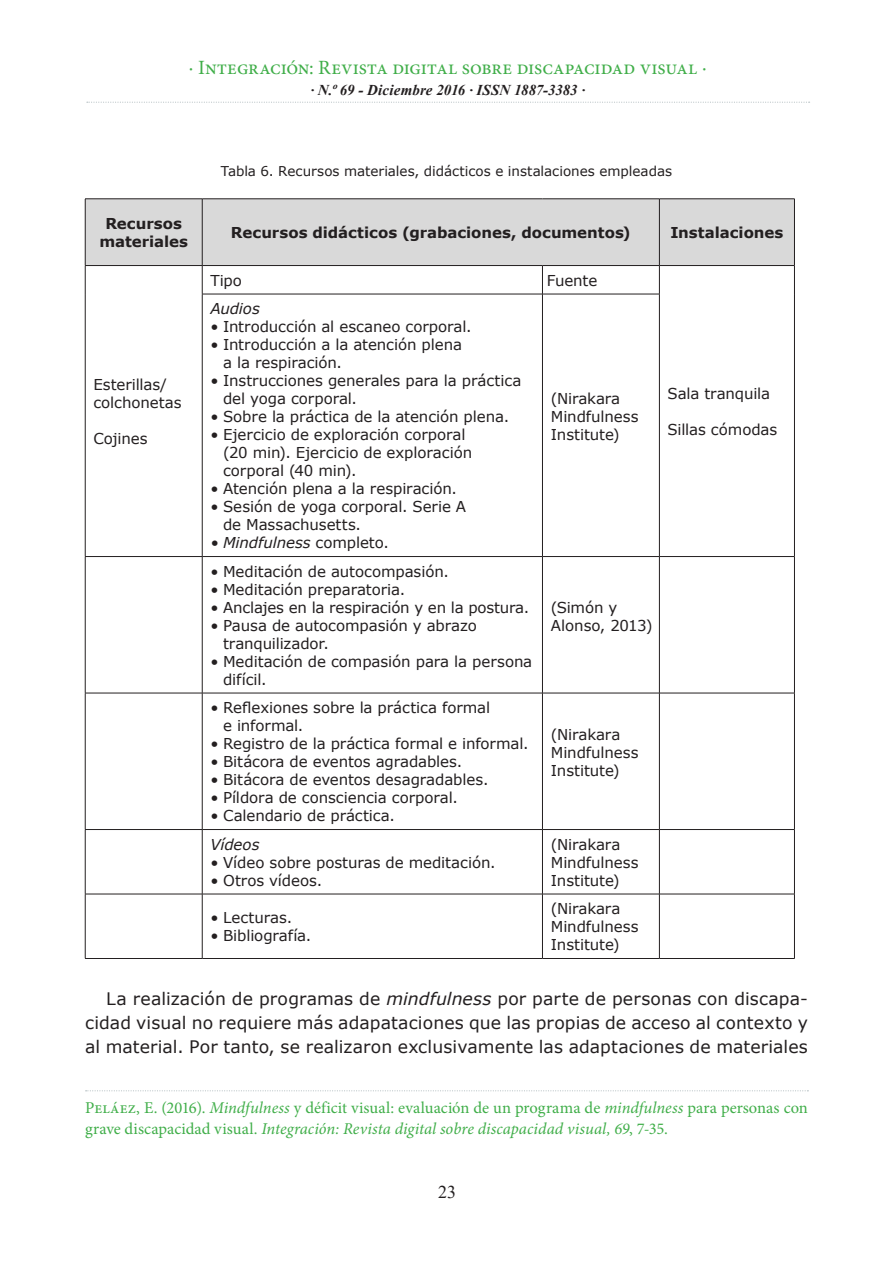
<style>
.page{position:relative;width:893px;height:1263px;background:#fff}
.page>*{position:absolute;margin:0;border:0;box-sizing:border-box;transform-origin:0 0}
.t1{font:20.25px "Minion Pro";letter-spacing:-.01em;color:#40ae49}
.t2{font:18px "Times New Roman";color:#231f20}
.t3{font:17.25px/24px "Verdana";letter-spacing:.005em;color:#231f20;text-align:justify}
.t4{font:16.5px/21px "Minion Pro";letter-spacing:.005em;color:#40ae49}
.Texto_celda_normal{font:15px/18px "Verdana";letter-spacing:-.005em;color:#231f20}
.Texto_celda_encabeza{font:700 15px/18px "Verdana";letter-spacing:-.005em;color:#231f20;text-align:center}
.t5{font:italic 700 15px "Times New Roman";letter-spacing:.005em;color:#231f20}
.Texto_celda_normal-2{font:italic 15px "Verdana";letter-spacing:-.01em;color:#231f20}
.t6{font:13.5px "Verdana";letter-spacing:-.005em;color:#231f20}
.s1{font-style:normal}
.s2{font-style:italic}
</style>
<div class="page">
<svg style="left:87px;top:102px;width:723px;height:1px"></svg>
<div style="left:86px;top:200px;width:708px;height:65px;background:#d9d9d9"></div>
<hr style="left:85px;top:199px;width:117px;height:1px;background:#231f20">
<hr style="left:85px;top:199px;width:1px;height:66px;background:#231f20">
<hr style="left:202px;top:199px;width:340px;height:1px;background:#231f20">
<hr style="left:202px;top:199px;width:1px;height:66px;background:#231f20">
<hr style="left:542px;top:199px;width:117px;height:1px;background:#231f20">
<hr style="left:659px;top:199px;width:136px;height:1px;background:#231f20">
<hr style="left:659px;top:199px;width:1px;height:66px;background:#231f20">
<hr style="left:794px;top:199px;width:1px;height:66px;background:#231f20">
<hr style="left:85px;top:265px;width:117px;height:1px;background:#231f20">
<svg style="left:85px;top:266px;width:1px;height:28px"></svg>
<hr style="left:202px;top:265px;width:340px;height:1px;background:#231f20">
<svg style="left:202px;top:266px;width:1px;height:28px"></svg>
<hr style="left:542px;top:265px;width:117px;height:1px;background:#231f20">
<svg style="left:542px;top:266px;width:1px;height:28px"></svg>
<hr style="left:659px;top:265px;width:136px;height:1px;background:#231f20">
<svg style="left:659px;top:266px;width:1px;height:28px"></svg>
<svg style="left:794px;top:266px;width:1px;height:28px"></svg>
<hr style="left:85px;top:294px;width:1px;height:262px;background:#231f20">
<hr style="left:202px;top:294px;width:340px;height:1px;background:#231f20">
<hr style="left:202px;top:294px;width:1px;height:262px;background:#231f20">
<hr style="left:542px;top:294px;width:118px;height:1px;background:#231f20">
<hr style="left:542px;top:294px;width:1px;height:262px;background:#231f20">
<hr style="left:659px;top:294px;width:1px;height:262px;background:#231f20">
<hr style="left:794px;top:294px;width:1px;height:262px;background:#231f20">
<hr style="left:85px;top:556px;width:117px;height:1px;background:#231f20">
<hr style="left:85px;top:557px;width:1px;height:136px;background:#231f20">
<hr style="left:202px;top:556px;width:340px;height:1px;background:#231f20">
<hr style="left:202px;top:557px;width:1px;height:136px;background:#231f20">
<hr style="left:542px;top:556px;width:117px;height:1px;background:#231f20">
<hr style="left:542px;top:557px;width:1px;height:136px;background:#231f20">
<hr style="left:659px;top:556px;width:136px;height:1px;background:#231f20">
<hr style="left:659px;top:557px;width:1px;height:136px;background:#231f20">
<hr style="left:794px;top:557px;width:1px;height:136px;background:#231f20">
<hr style="left:85px;top:693px;width:117px;height:1px;background:#231f20">
<hr style="left:85px;top:693px;width:1px;height:136px;background:#231f20">
<hr style="left:202px;top:693px;width:340px;height:1px;background:#231f20">
<hr style="left:202px;top:693px;width:1px;height:136px;background:#231f20">
<hr style="left:542px;top:693px;width:117px;height:1px;background:#231f20">
<hr style="left:542px;top:693px;width:1px;height:136px;background:#231f20">
<hr style="left:659px;top:693px;width:136px;height:1px;background:#231f20">
<hr style="left:659px;top:693px;width:1px;height:136px;background:#231f20">
<hr style="left:794px;top:693px;width:1px;height:136px;background:#231f20">
<hr style="left:85px;top:829px;width:117px;height:1px;background:#231f20">
<hr style="left:85px;top:830px;width:1px;height:64px;background:#231f20">
<hr style="left:202px;top:829px;width:340px;height:1px;background:#231f20">
<hr style="left:202px;top:830px;width:1px;height:64px;background:#231f20">
<hr style="left:542px;top:829px;width:117px;height:1px;background:#231f20">
<hr style="left:542px;top:830px;width:1px;height:64px;background:#231f20">
<hr style="left:659px;top:829px;width:136px;height:1px;background:#231f20">
<hr style="left:659px;top:830px;width:1px;height:64px;background:#231f20">
<hr style="left:794px;top:830px;width:1px;height:64px;background:#231f20">
<hr style="left:85px;top:894px;width:117px;height:1px;background:#231f20">
<hr style="left:85px;top:894px;width:1px;height:64px;background:#231f20">
<hr style="left:202px;top:894px;width:340px;height:1px;background:#231f20">
<hr style="left:202px;top:894px;width:1px;height:64px;background:#231f20">
<hr style="left:542px;top:894px;width:117px;height:1px;background:#231f20">
<hr style="left:542px;top:894px;width:1px;height:64px;background:#231f20">
<hr style="left:659px;top:894px;width:136px;height:1px;background:#231f20">
<hr style="left:659px;top:894px;width:1px;height:64px;background:#231f20">
<hr style="left:794px;top:894px;width:1px;height:64px;background:#231f20">
<hr style="left:85px;top:958px;width:117px;height:1px;background:#231f20">
<hr style="left:202px;top:958px;width:340px;height:1px;background:#231f20">
<hr style="left:542px;top:958px;width:117px;height:1px;background:#231f20">
<hr style="left:659px;top:958px;width:136px;height:1px;background:#231f20">
<svg style="left:86px;top:1090px;width:722px;height:1px"></svg>
<h1 class="t1" style="left:189px;top:54px;width:519px">· Integración: Revista digital sobre discapacidad visual ·</h1>
<p class="t5" style="left:310px;top:80px;width:276px">· N.º 69 - Diciembre 2016 · ISSN 1887-3383 ·</p>
<p class="t6" style="left:221px;top:161px;width:453px">Tabla 6. Recursos materiales, didácticos e instalaciones empleadas</p>
<p class="Texto_celda_encabeza" style="left:99px;top:214px;width:90px">Recursos materiales</p>
<p class="Texto_celda_encabeza" style="left:231px;top:223px;width:401px">Recursos didácticos (grabaciones, documentos)</p>
<p class="Texto_celda_encabeza" style="left:670px;top:223px;width:115px">Instalaciones</p>
<p class="Texto_celda_normal" style="left:93px;top:375px;width:75px">Esterillas/</p>
<p class="Texto_celda_normal" style="left:93px;top:393px;width:90px">colchonetas</p>
<p class="Texto_celda_normal" style="left:93px;top:429px;width:56px">Cojines</p>
<p class="Texto_celda_normal" style="left:210px;top:271px;width:33px">Tipo</p>
<p class="Texto_celda_normal" style="left:547px;top:271px;width:52px">Fuente</p>
<p class="Texto_celda_normal-2" style="left:210px;top:298px;width:51px">Audios</p>
<p class="Texto_celda_normal" style="left:210px;top:317px;width:263px">• Introducción al escaneo corporal.</p>
<p class="Texto_celda_normal" style="left:223px;top:335px;width:240px;text-indent:-13px">• Introducción a la atención plena a la respiración.</p>
<p class="Texto_celda_normal" style="left:223px;top:371px;width:300px;text-indent:-13px">• Instrucciones generales para la práctica del yoga corporal.</p>
<p class="Texto_celda_normal" style="left:210px;top:407px;width:300px">• Sobre la práctica de la atención plena.</p>
<p class="Texto_celda_normal" style="left:223px;top:425px;width:251px;text-indent:-13px">• Ejercicio de exploración corporal (20 min). Ejercicio de exploración corporal (40 min).</p>
<p class="Texto_celda_normal" style="left:210px;top:479px;width:248px">• Atención plena a la respiración.</p>
<p class="Texto_celda_normal" style="left:223px;top:497px;width:245px;text-indent:-13px">• Sesión de yoga corporal. Serie A de Massachusetts.</p>
<p class="Texto_celda_normal-2" style="left:210px;top:532px;width:180px">• Mindfulness <span class="s1">completo.</span></p>
<p class="Texto_celda_normal" style="left:210px;top:562px;width:240px">• Meditación de autocompasión.</p>
<p class="Texto_celda_normal" style="left:210px;top:580px;width:196px">• Meditación preparatoria.</p>
<p class="Texto_celda_normal" style="left:210px;top:598px;width:320px">• Anclajes en la respiración y en la postura.</p>
<p class="Texto_celda_normal" style="left:223px;top:616px;width:255px;text-indent:-13px">• Pausa de autocompasión y abrazo tranquilizador.</p>
<p class="Texto_celda_normal" style="left:223px;top:652px;width:311px;text-indent:-13px">• Meditación de compasión para la persona difícil.</p>
<p class="Texto_celda_normal" style="left:223px;top:698px;width:269px;text-indent:-13px">• Reflexiones sobre la práctica formal e informal.</p>
<p class="Texto_celda_normal" style="left:210px;top:734px;width:320px">• Registro de la práctica formal e informal.</p>
<p class="Texto_celda_normal" style="left:210px;top:752px;width:253px">• Bitácora de eventos agradables.</p>
<p class="Texto_celda_normal" style="left:210px;top:770px;width:280px">• Bitácora de eventos desagradables.</p>
<p class="Texto_celda_normal" style="left:210px;top:788px;width:249px">• Píldora de consciencia corporal.</p>
<p class="Texto_celda_normal" style="left:210px;top:806px;width:186px">• Calendario de práctica.</p>
<p class="Texto_celda_normal-2" style="left:210px;top:834px;width:51px">Vídeos</p>
<p class="Texto_celda_normal" style="left:210px;top:853px;width:287px">• Vídeo sobre posturas de meditación.</p>
<p class="Texto_celda_normal" style="left:210px;top:871px;width:113px">• Otros vídeos.</p>
<p class="Texto_celda_normal" style="left:551px;top:389px;width:89px">(Nirakara<br>Mindfulness<br>Institute)</p>
<p class="Texto_celda_normal" style="left:551px;top:598px;width:103px">(Simón y<br>Alonso, 2013)</p>
<p class="Texto_celda_normal" style="left:551px;top:725px;width:89px">(Nirakara<br>Mindfulness<br>Institute)</p>
<p class="Texto_celda_normal" style="left:551px;top:835px;width:89px">(Nirakara<br>Mindfulness<br>Institute)</p>
<p class="Texto_celda_normal" style="left:667px;top:384px;width:104px">Sala tranquila</p>
<p class="Texto_celda_normal" style="left:667px;top:420px;width:111px">Sillas cómodas</p>
<p class="Texto_celda_normal" style="left:551px;top:899px;width:89px">(Nirakara<br>Mindfulness<br>Institute)</p>
<p class="t3" style="left:85px;top:987px;width:724px;text-indent:21px">La realización de programas de <span class="s2">mindfulness</span> por parte de personas con discapa&shy;cidad visual no requiere más adapataciones que las propias de acceso al contexto y al material. Por tanto, se realizaron exclusivamente las adaptaciones de materiales</p>
<p class="Texto_celda_normal" style="left:210px;top:908px;width:83px">• Lecturas.</p>
<p class="Texto_celda_normal" style="left:210px;top:926px;width:102px">• Bibliografía.</p>
<p class="t4" style="left:85px;top:1097px;width:724px">Peláez, E. (2016). <span class="s2">Mindfulness</span> y déficit visual: evaluación de un programa de <span class="s2">mindfulness</span> para personas con grave discapacidad visual. <span class="s2">Integración: Revista digital sobre discapacidad visual, 69</span>, 7-35.</p>
<p class="t2" style="left:438px;top:1179px;width:19px">23</p>
</div>
